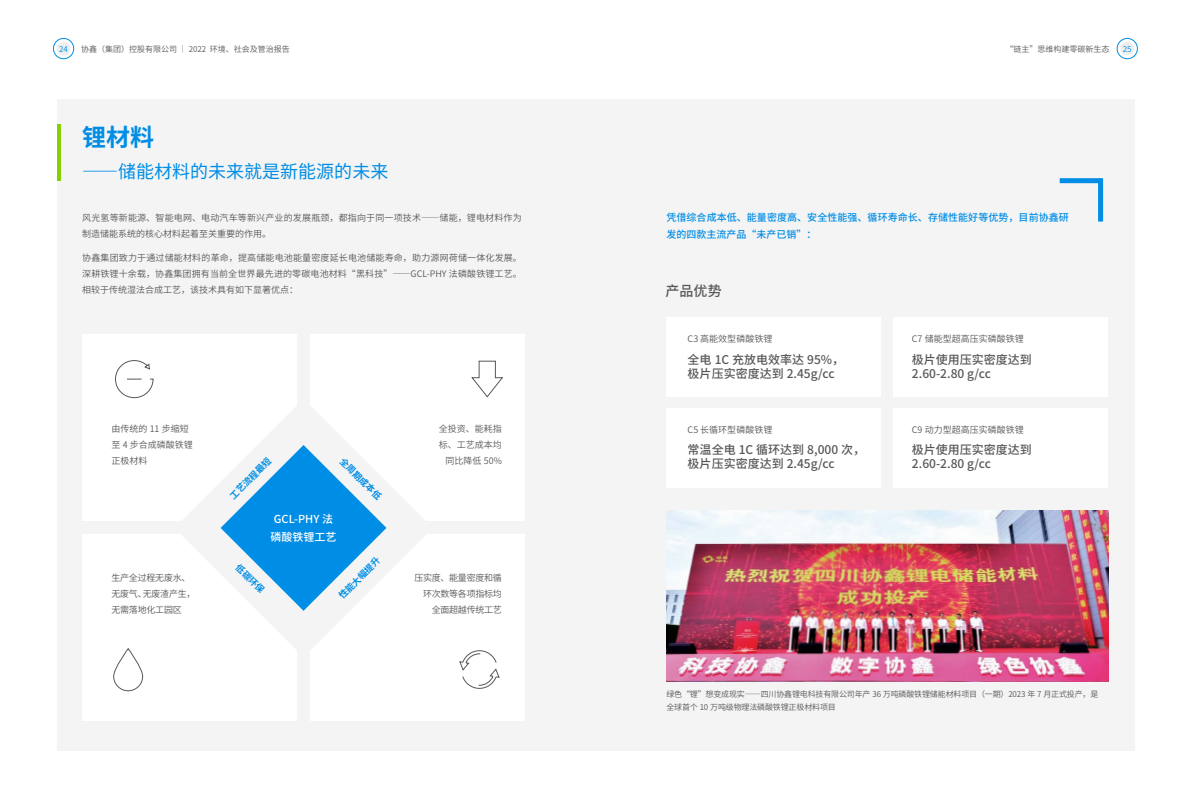
<style>
.page{position:relative;width:1191px;height:808px;background:#fff}
.page>*{position:absolute;margin:0;border:0;box-sizing:border-box;transform-origin:0 0}
.t1{font:700 24px "Source Han Sans SC";color:#008de5}
.t2{font:18px "Source Han Sans SC";color:#008de5}
.t3{font:500 14px "Source Han Sans SC";color:#595757}
.t4{font:500 12px/14px "Source Han Sans SC";color:#595757}
.t5{font:500 11px/18px "Source Han Sans SC";color:#fff;text-align:center}
.t6{font:500 10px/17px "Source Han Sans SC";letter-spacing:.005em;color:#008de5}
.t7{font:9px/16px "Source Han Sans SC";color:#595757}
.t8{font:9px/16px "Source Han Sans SC";letter-spacing:.02em;color:#595757}
.t9{font:9px/16px "Source Han Sans SC";letter-spacing:-.025em;color:#595757}
.t10{font:9px/16px "Source Han Sans SC";letter-spacing:-.03em;color:#595757;text-align:right}
.t11{font:700 9px "Source Han Sans SC";color:#008de5}
.t12{font:8px/13px "Source Han Sans SC";letter-spacing:-.02em;color:#595757}
.t13{font:8px "Source Han Sans SC";color:#595757}
.t14{font:8px "Source Han Sans SC";color:#008de5}
</style>
<div class="page">
<div style="left:57px;top:99px;width:1077px;height:651px;background:#f4f4f4"></div>
<div style="left:82px;top:334px;width:215px;height:187px;background:#fff"></div>
<div style="left:310px;top:334px;width:215px;height:187px;background:#fff"></div>
<div style="left:82px;top:535px;width:215px;height:186px;background:#fff"></div>
<div style="left:310px;top:535px;width:215px;height:186px;background:#fff"></div>
<svg style="left:174px;top:406px;width:259px;height:244px"></svg>
<div style="left:666px;top:318px;width:215px;height:79px;background:#fff"></div>
<div style="left:893px;top:318px;width:215px;height:79px;background:#fff"></div>
<div style="left:893px;top:408px;width:215px;height:79px;background:#fff"></div>
<img style="left:666px;top:510px;width:442px;height:171px">
<svg style="left:1059px;top:178px;width:45px;height:44px"></svg>
<div style="left:113px;top:648px;width:30px;height:43px;border:1px solid #595757;border-radius:14px"></div>
<svg style="left:459px;top:650px;width:41px;height:39px"></svg>
<svg style="left:115px;top:360px;width:39px;height:38px"></svg>
<svg style="left:471px;top:360px;width:33px;height:38px"></svg>
<div style="left:666px;top:408px;width:215px;height:79px;background:#fff"></div>
<hr style="left:57px;top:124px;width:4px;height:57px;background:#83d200">
<svg style="left:221px;top:445px;width:165px;height:166px"></svg>
<div style="left:53px;top:38px;width:21px;height:21px;border:1px solid #008de5;border-radius:50%"></div>
<div style="left:57px;top:42px;width:14px;height:14px;background:#eee;border-radius:50%"></div>
<div style="left:1117px;top:38px;width:20px;height:21px;border:1px solid #008de5;border-radius:50%"></div>
<div style="left:1120px;top:42px;width:14px;height:14px;background:#eee;border-radius:50%"></div>
<p class="t14" style="left:59px;top:44px;width:10px">24</p>
<p class="t13" style="left:81px;top:44px;width:210px">协鑫（集团）控股有限公司 ｜ 2022 环境、社会及管治报告</p>
<p class="t13" style="left:1005px;top:44px;width:105px">“链主”思维构建零碳新生态</p>
<p class="t14" style="left:1122px;top:44px;width:10px">25</p>
<h1 class="t1" style="left:82px;top:124px;width:73px">锂材料</h1>
<h2 class="t2" style="left:82px;top:162px;width:308px">——储能材料的未来就是新能源的未来</h2>
<p class="t8" style="left:82px;top:210px;width:441px">风光氢等新能源、智能电网、电动汽车等新兴产业的发展瓶颈，都指向于同一项技术——储能，锂电材料作为制造储能系统的核心材料起着至关重要的作用。</p>
<p class="t7" style="left:82px;top:250px;width:441px;text-align:justify">协鑫集团致力于通过储能材料的革命，提高储能电池能量密度延长电池储能寿命，助力源网荷储一体化发展。深耕铁锂十余载，协鑫集团拥有当前全世界最先进的零碳电池材料“黑科技”——GCL-PHY 法磷酸铁锂工艺。相较于传统湿法合成工艺，该技术具有如下显著优点：</p>
<p class="t7" style="left:111px;top:421px;width:83px">由传统的 11 步缩短至 4 步合成磷酸铁锂正极材料</p>
<p class="t11" style="left:228px;top:494px;width:56px;rotate:-45deg">工艺流程最短</p>
<p class="t11" style="left:345px;top:456px;width:56px;rotate:45deg">全周期成本低</p>
<p class="t5" style="left:270px;top:510px;width:67px">GCL-PHY 法磷酸铁锂工艺</p>
<p class="t7" style="left:439px;top:421px;width:64px;text-align:right">全投资、能耗指标、工艺成本均同比降低 50%</p>
<p class="t11" style="left:240px;top:563px;width:38px;rotate:45deg">低碳环保</p>
<p class="t11" style="left:337px;top:594px;width:56px;rotate:-45deg">性能大幅提升</p>
<p class="t9" style="left:111px;top:569px;width:86px">生产全过程无废水、无废气、无废渣产生，无需落地化工园区</p>
<p class="t10" style="left:414px;top:569px;width:89px">压实度、能量密度和循环次数等各项指标均全面超越传统工艺</p>
<p class="t6" style="left:666px;top:209px;width:404px">凭借综合成本低、能量密度高、安全性能强、循环寿命长、存储性能好等优势，目前协鑫研发的四款主流产品“未产已销”：</p>
<h3 class="t3" style="left:665px;top:283px;width:57px">产品优势</h3>
<p class="t7" style="left:687px;top:331px;width:86px">C3 高能效型磷酸铁锂</p>
<h3 class="t4" style="left:687px;top:352px;width:158px">全电 1C 充放电效率达 95%，极片压实密度达到 2.45g/cc</h3>
<p class="t7" style="left:687px;top:422px;width:86px">C5 长循环型磷酸铁锂</p>
<h3 class="t4" style="left:687px;top:443px;width:179px">常温全电 1C 循环达到 8,000 次，极片压实密度达到 2.45g/cc</h3>
<p class="t7" style="left:912px;top:331px;width:113px">C7 储能型超高压实磷酸铁锂</p>
<h3 class="t4" style="left:912px;top:352px;width:121px">极片使用压实密度达到<br>2.60-2.80 g/cc</h3>
<p class="t7" style="left:912px;top:422px;width:113px">C9 动力型超高压实磷酸铁锂</p>
<h3 class="t4" style="left:912px;top:443px;width:121px">极片使用压实密度达到<br>2.60-2.80 g/cc</h3>
<p class="t12" style="left:666px;top:687px;width:433px">绿色“锂”想变成现实——四川协鑫锂电科技有限公司年产 36 万吨磷酸铁锂储能材料项目（一期）2023 年 7 月正式投产，是全球首个 10 万吨级物理法磷酸铁锂正极材料项目</p>
</div>
